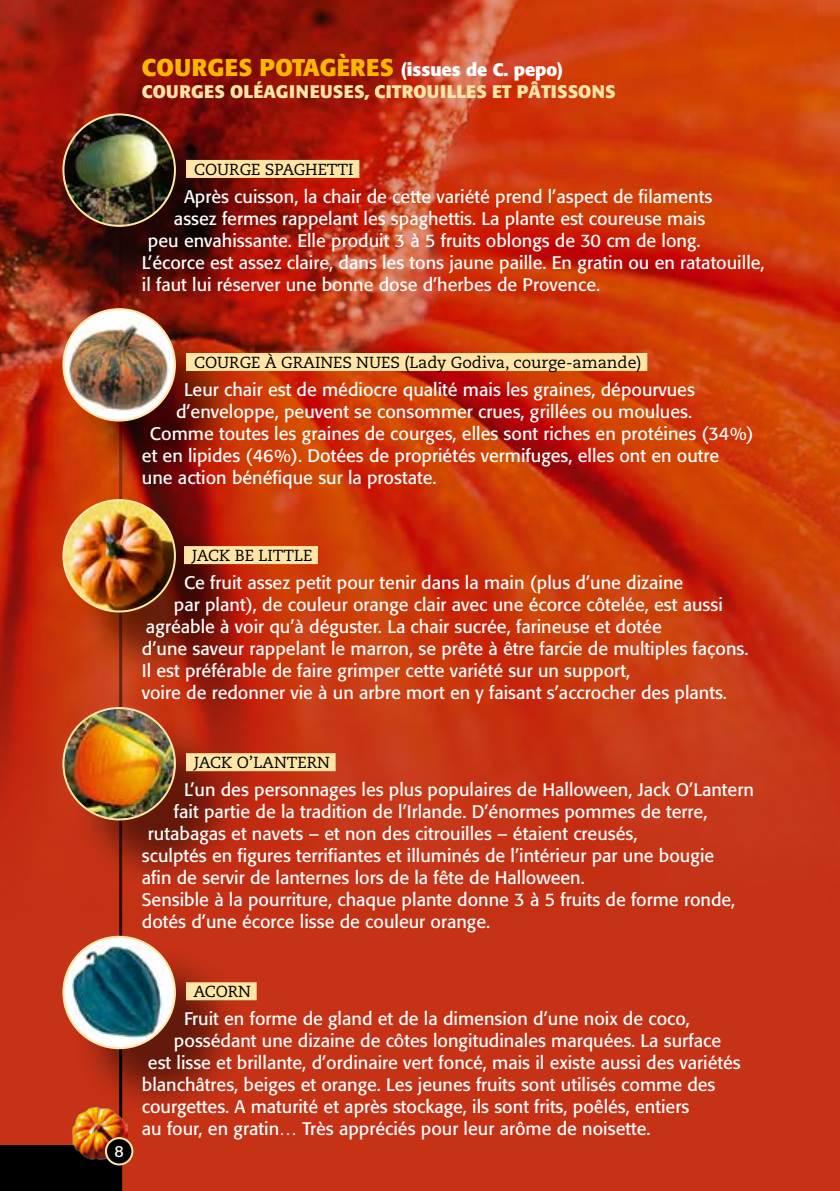
<style>
.page{position:relative;width:840px;height:1191px;background:#fff}
.page>*{position:absolute;margin:0;border:0;box-sizing:border-box;transform-origin:0 0}
.t1{font:700 24px "Formata";color:#fbb600}
.t2{font:18px "Formata";color:#fff}
.t3{font:700 18px "Formata";color:#ffe5a6}
.t4{font:16px "Caecilia";color:#000}
.t5{font:16px "Formata";color:#fff}
.s1{font-size:18px;color:#fff}
</style>
<div class="page">
<div style="left:0;top:0;width:839px;height:1191px;background:#c53216"></div>
<img style="left:0;top:0;width:839px;height:941px">
<hr style="left:119px;top:57px;width:3px;height:1134px;background:#fff">
<div style="left:72px;top:123px;width:174px;height:175px;background:#000;opacity:.5"></div>
<img style="left:63px;top:114px;width:112px;height:112px;border-radius:56px">
<div style="left:62px;top:113px;width:114px;height:114px;border:2px solid #ffe5a6;border-radius:50%"></div>
<div style="left:72px;top:317px;width:174px;height:175px;background:#000;opacity:.5"></div>
<img style="left:63px;top:309px;width:112px;height:111px;border-radius:56px">
<div style="left:62px;top:308px;width:114px;height:113px;border:2px solid #ffe5a6;border-radius:50%"></div>
<div style="left:72px;top:508px;width:174px;height:175px;background:#000;opacity:.5"></div>
<img style="left:63px;top:500px;width:111px;height:111px">
<div style="left:62px;top:499px;width:114px;height:113px;border:2px solid #ffe5a6;border-radius:50%"></div>
<div style="left:0;top:1145px;width:119px;height:46px;background:#000"></div>
<img style="left:71px;top:1120px;width:56px;height:39px">
<div style="left:72px;top:945px;width:174px;height:175px;background:#000;opacity:.5"></div>
<img style="left:63px;top:936px;width:112px;height:112px;border-radius:56px">
<div style="left:62px;top:935px;width:114px;height:114px;border:2px solid #ffe5a6;border-radius:50%"></div>
<div style="left:72px;top:716px;width:174px;height:175px;background:#000;opacity:.5"></div>
<img style="left:63px;top:708px;width:112px;height:111px;border-radius:56px">
<div style="left:62px;top:707px;width:114px;height:113px;border:2px solid #ffe5a6;border-radius:50%"></div>
<div style="left:186px;top:160px;width:173px;height:18px;background:#ffe5a6"></div>
<div style="left:186px;top:353px;width:461px;height:18px;background:#ffe5a6"></div>
<div style="left:184px;top:546px;width:134px;height:18px;background:#ffe5a6"></div>
<div style="left:186px;top:753px;width:149px;height:18px;background:#ffe5a6"></div>
<div style="left:186px;top:982px;width:70px;height:18px;background:#ffe5a6"></div>
<div style="left:106px;top:1138px;width:26px;height:26px;background:#000;border-radius:50%"></div>
<div style="left:105px;top:1137px;width:28px;height:28px;border:2px solid #ffe5a6;border-radius:50%"></div>
<h1 class="t1" style="left:142px;top:52px;width:422px">COURGES POTAGÈRES <span class="s1">(issues de C. pepo)</span></h1>
<p class="t3" style="left:142px;top:80px;width:475px">COURGES OLÉAGINEUSES, CITROUILLES ET PÂTISSONS</p>
<p class="t4" style="left:194px;top:160px;width:161px">COURGE SPAGHETTI</p>
<p class="t2" style="left:184px;top:185px;width:529px">Après cuisson, la chair de cette variété prend l’aspect de filaments</p>
<p class="t2" style="left:174px;top:207px;width:532px">assez fermes rappelant les spaghettis. La plante est coureuse mais</p>
<p class="t2" style="left:148px;top:229px;width:553px">peu envahissante. Elle produit 3 à 5 fruits oblongs de 30 cm de long.</p>
<p class="t2" style="left:142px;top:251px;width:624px">L’écorce est assez claire, dans les tons jaune paille. En gratin ou en ratatouille,</p>
<p class="t2" style="left:142px;top:273px;width:459px">il faut lui réserver une bonne dose d’herbes de Provence.</p>
<p class="t4" style="left:194px;top:353px;width:449px">COURGE À GRAINES NUES (Lady Godiva, courge-amande)</p>
<p class="t2" style="left:184px;top:378px;width:512px">Leur chair est de médiocre qualité mais les graines, dépourvues</p>
<p class="t2" style="left:176px;top:400px;width:517px">d’enveloppe, peuvent se consommer crues, grillées ou moulues.</p>
<p class="t2" style="left:150px;top:422px;width:604px">Comme toutes les graines de courges, elles sont riches en protéines (34%)</p>
<p class="t2" style="left:142px;top:444px;width:578px">et en lipides (46%). Dotées de propriétés vermifuges, elles ont en outre</p>
<p class="t2" style="left:142px;top:466px;width:296px">une action bénéfique sur la prostate.</p>
<p class="t4" style="left:192px;top:546px;width:122px">JACK BE LITTLE</p>
<p class="t2" style="left:184px;top:571px;width:500px">Ce fruit assez petit pour tenir dans la main (plus d’une dizaine</p>
<p class="t2" style="left:174px;top:593px;width:550px">par plant), de couleur orange clair avec une écorce côtelée, est aussi</p>
<p class="t2" style="left:146px;top:615px;width:517px">agréable à voir qu’à déguster. La chair sucrée, farineuse et dotée</p>
<p class="t2" style="left:142px;top:637px;width:608px">d’une saveur rappelant le marron, se prête à être farcie de multiples façons.</p>
<p class="t2" style="left:142px;top:659px;width:489px">Il est préférable de faire grimper cette variété sur un support,</p>
<p class="t2" style="left:142px;top:681px;width:586px">voire de redonner vie à un arbre mort en y faisant s’accrocher des plants.</p>
<p class="t4" style="left:194px;top:753px;width:137px">JACK O’LANTERN</p>
<p class="t2" style="left:184px;top:778px;width:571px">L’un des personnages les plus populaires de Halloween, Jack O’Lantern</p>
<p class="t2" style="left:174px;top:800px;width:534px">fait partie de la tradition de l’Irlande. D’énormes pommes de terre,</p>
<p class="t2" style="left:148px;top:822px;width:491px">rutabagas et navets – et non des citrouilles – étaient creusés,</p>
<p class="t2" style="left:142px;top:844px;width:573px">sculptés en figures terrifiantes et illuminés de l’intérieur par une bougie</p>
<p class="t2" style="left:142px;top:866px;width:444px">afin de servir de lanternes lors de la fête de Halloween.</p>
<p class="t2" style="left:142px;top:888px;width:594px">Sensible à la pourriture, chaque plante donne 3 à 5 fruits de forme ronde,</p>
<p class="t2" style="left:142px;top:910px;width:349px">dotés d’une écorce lisse de couleur orange.</p>
<p class="t5" style="left:114px;top:1141px;width:11px">8</p>
<p class="t4" style="left:193px;top:982px;width:59px">ACORN</p>
<p class="t2" style="left:184px;top:1007px;width:507px">Fruit en forme de gland et de la dimension d’une noix de coco,</p>
<p class="t2" style="left:174px;top:1029px;width:548px">possédant une dizaine de côtes longitudinales marquées. La surface</p>
<p class="t2" style="left:148px;top:1051px;width:594px">est lisse et brillante, d’ordinaire vert foncé, mais il existe aussi des variétés</p>
<p class="t2" style="left:142px;top:1073px;width:574px">blanchâtres, beiges et orange. Les jeunes fruits sont utilisés comme des</p>
<p class="t2" style="left:142px;top:1095px;width:548px">courgettes. A maturité et après stockage, ils sont frits, poêlés, entiers</p>
<p class="t2" style="left:142px;top:1117px;width:510px">au four, en gratin… Très appréciés pour leur arôme de noisette.</p>
</div>
